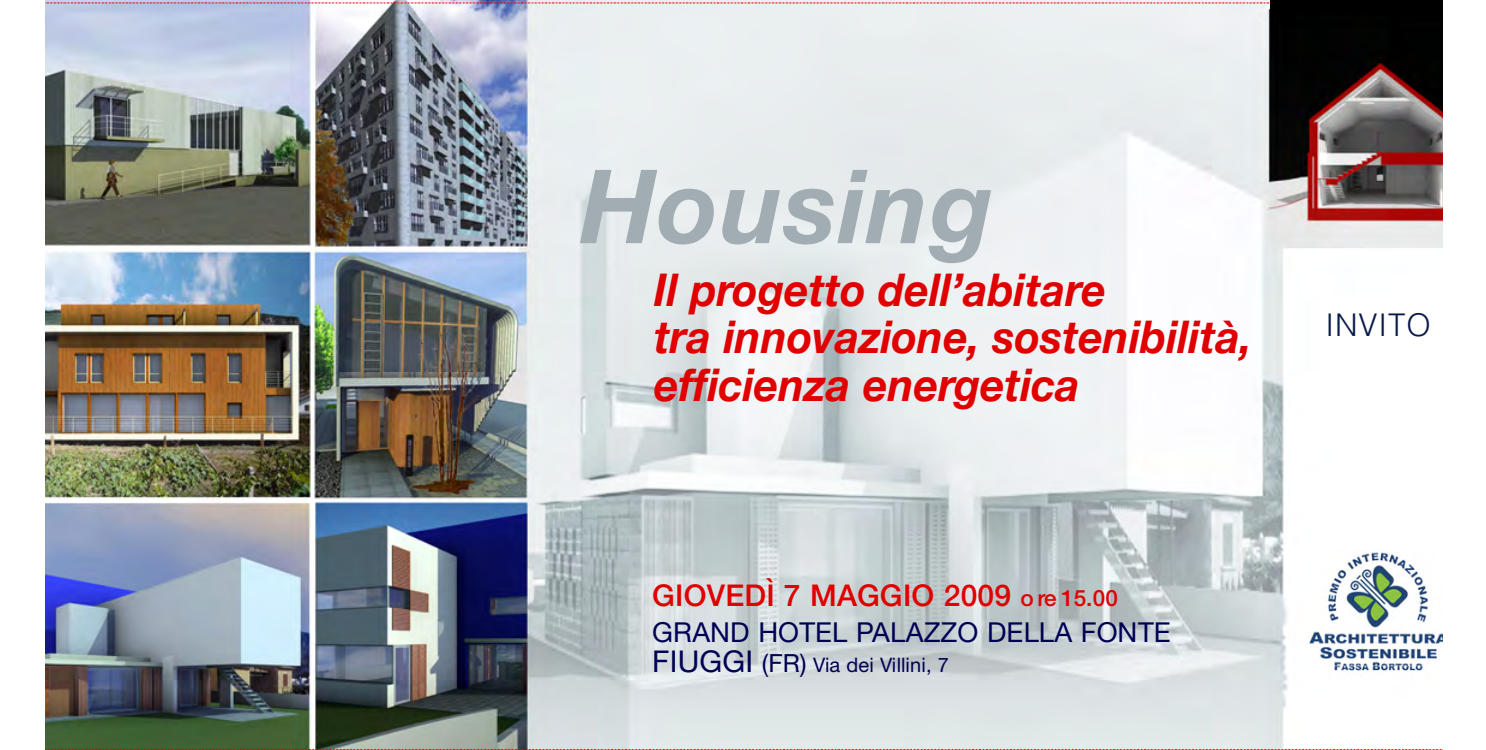
<style>
.page{position:relative;width:1486px;height:750px;background:#fff}
.page>*{position:absolute;margin:0;border:0;box-sizing:border-box;transform-origin:0 0}
.t1{font:italic 700 102.5px "Helvetica Neue";color:#a1acb3}
.t2{font:italic 700 45px/47.5px "Helvetica Neue";color:#e00000;scale:.95 1}
.t3{font:300 31.25px "Helvetica";color:#091a48}
.t4{font:500 30px "Helvetica Neue";letter-spacing:.005em;color:#e00000}
.t5{font:27.5px "Helvetica Neue";color:#000054}
.t6{font:20px "Helvetica Neue";color:#000054}
.s1{font-size:22.5px}
.s2{font-size:30px}
.s3{font-size:25px}
</style>
<div class="page">
<img style="left:45px;top:0;width:1397px;height:749px">
<svg style="left:45px;top:3px;width:1398px;height:1px"></svg>
<svg style="left:45px;top:749px;width:1398px;height:1px"></svg>
<img style="left:1296px;top:518px;width:146px;height:179px">
<div style="left:1270px;top:0;width:172px;height:14px;background:#000"></div>
<h1 class="t1" style="left:580px;top:143px;width:414px">H o u s in g</h1>
<p class="t2" style="left:654px;top:265px;width:631px">Il progetto dell’abitare<br>tra innovazione, sostenibilità, efficienza energetica</p>
<p class="t4" style="left:652px;top:585px;width:467px">G IO V E D Ì 7 MAGGIO 2 0 0 9 <span class="s1">o re 15.00</span></p>
<p class="t5" style="left:652px;top:621px;width:520px">GRAND HOTEL PALAZZO DELLA FONTE</p>
<p class="t6" style="left:652px;top:657px;width:298px"><span class="s2">F IU G G I</span> <span class="s3">(F R )</span> Via dei Villini, 7</p>
<p class="t3" style="left:1325px;top:313px;width:107px">IN V IT O</p>
</div>
